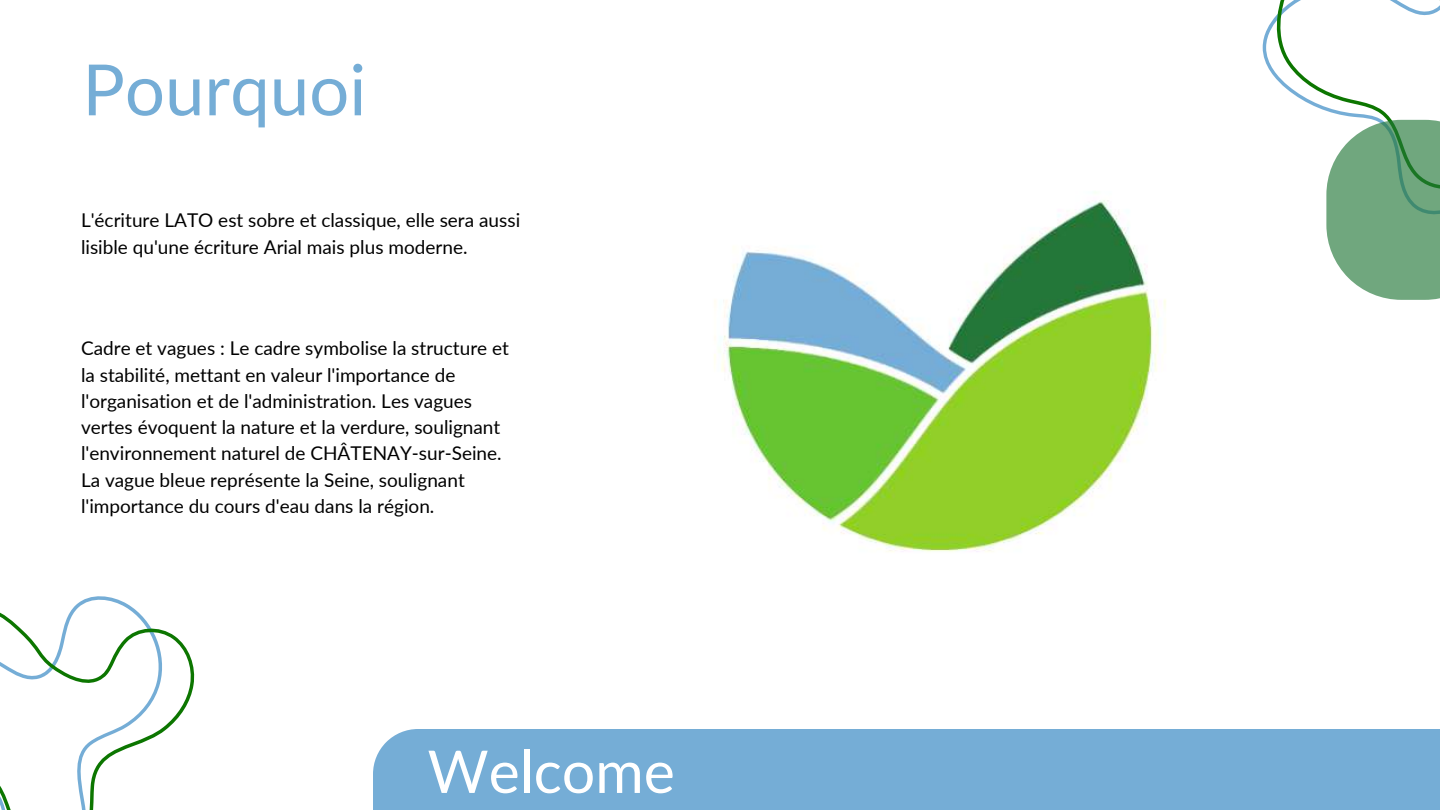
<style>
.page{position:relative;width:1440px;height:810px;background:#fff}
.page>*{position:absolute;margin:0;border:0;box-sizing:border-box;transform-origin:0 0}
.t1{font:70.7px "Lato";color:#75add6}
.t2{font:59px "Lato";color:#fff}
.t3{font:19px/26.2px "Lato";color:#000}
</style>
<div class="page">
<div style="left:373px;top:729px;width:1067px;height:81px;background:#75add6"></div>
<svg style="left:1262px;top:0;width:178px;height:120px"></svg>
<img style="left:714px;top:192px;width:452px;height:360px">
<svg style="left:0;top:596px;width:195px;height:214px"></svg>
<svg style="left:1326px;top:120px;width:114px;height:180px;background:#7fb08c"></svg>
<h1 class="t1" style="left:82px;top:46px;width:285px">Pourquoi</h1>
<p class="t3" style="left:81px;top:207px;width:441px">L'écriture LATO est sobre et classique, elle sera aussi lisible qu'une écriture Arial mais plus moderne.</p>
<p class="t3" style="left:81px;top:335px;width:429px">Cadre et vagues : Le cadre symbolise la structure et la stabilité, mettant en valeur l'importance de l'organisation et de l'administration. Les vagues vertes évoquent la nature et la verdure, soulignant l'environnement naturel de CHÂTENAY-sur-Seine.<br>La vague bleue représente la Seine, soulignant l'importance du cours d'eau dans la région.</p>
<h2 class="t2" style="left:428px;top:735px;width:249px">Welcome</h2>
</div>
